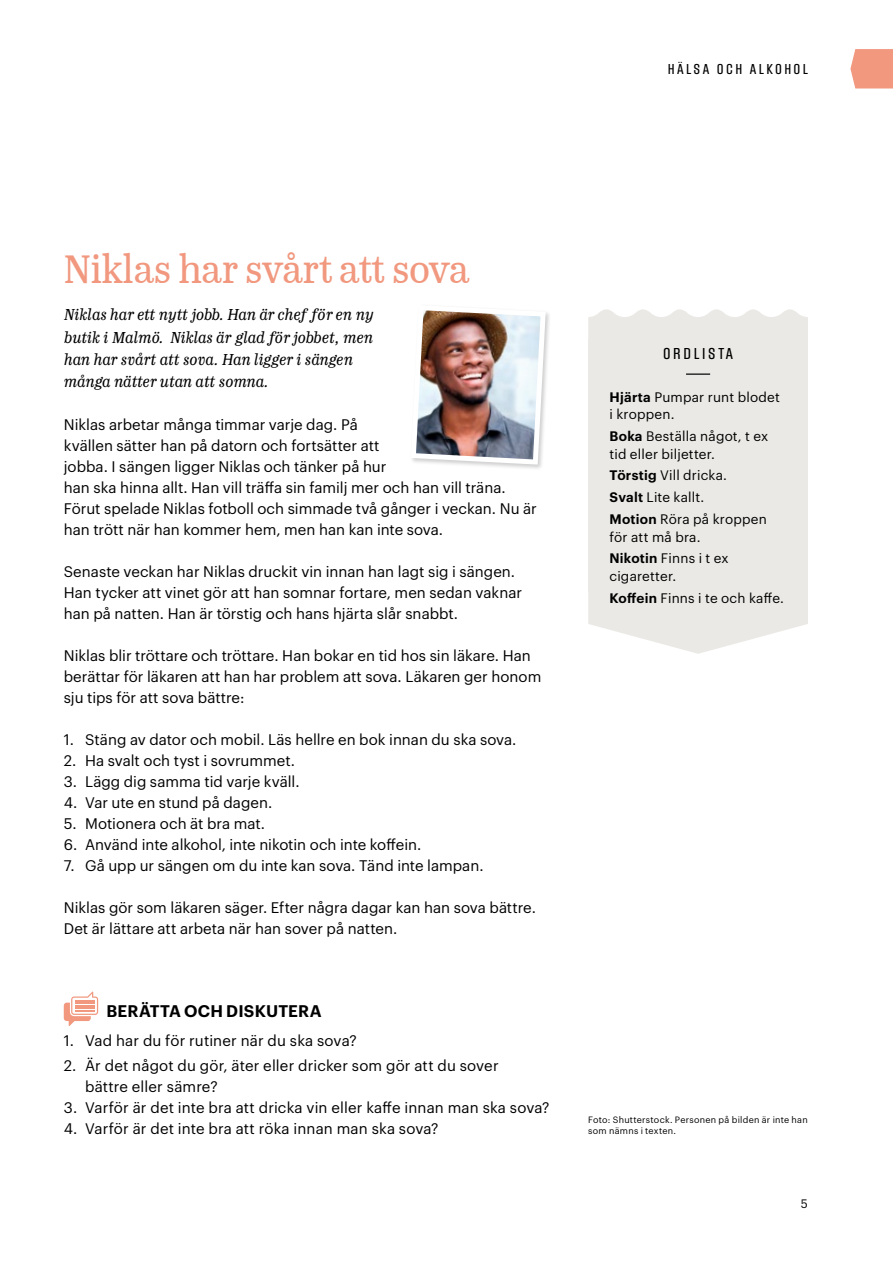
<style>
.page{position:relative;width:893px;height:1263px;background:#fff}
.page>*{position:absolute;margin:0;border:0;box-sizing:border-box;transform-origin:0 0}
.t1{font:42px "Monopol Rubrik";letter-spacing:-.025em;color:#f1987f}
.t2{font:italic 16.5px/22.2px "Monopol Text";letter-spacing:-.03em;color:#000}
.t3{font:600 16.5px "Graphik";letter-spacing:.01em;color:#000}
.t4{font:500 condensed 16.5px "Block Gothic RR";letter-spacing:.2em;color:#000}
.t5{font:15px/21px "Graphik";color:#000}
.t6{font:500 condensed 15px "Block Gothic RR";letter-spacing:.2em;color:#000}
.t7{font:13.5px/21.8px "Graphik";letter-spacing:.015em;color:#000}
.t8{font:12px "Graphik";color:#000}
.t9{font:9px/11.7px "Graphik";letter-spacing:.03em;color:#000}
.s1{font-weight:600}
</style>
<div class="page">
<svg style="left:588px;top:592px;width:220px;height:62px"></svg>
<svg style="left:850px;top:49px;width:43px;height:39px;background:#f19f87"></svg>
<svg style="left:588px;top:309px;width:220px;height:30px"></svg>
<div style="left:588px;top:339px;width:220px;height:253px;background:#eae9e5"></div>
<hr style="left:686px;top:373px;width:24px;height:2px;background:#000">
<img style="left:412px;top:310px;width:136px;height:157px">
<svg style="left:64px;top:991px;width:34px;height:35px"></svg>
<p class="t6" style="left:668px;top:61px;width:141px">HÄLSA OCH ALKOHOL</p>
<h1 class="t1" style="left:64px;top:243px;width:408px">Niklas har svårt att sova</h1>
<p class="t2" style="left:64px;top:303px;width:312px">Niklas har ett nytt jobb. Han är chef för en ny butik i Malmö. Niklas är glad för jobbet, men han har svårt att sova. Han ligger i sängen många nätter utan att somna.</p>
<p class="t5" style="left:64px;top:413px;width:475px">Niklas arbetar många timmar varje dag. På<br>kvällen sätter han på datorn och fortsätter att<br>jobba. I sängen ligger Niklas och tänker på hur<br>han ska hinna allt. Han vill träffa sin familj mer och han vill träna.<br>Förut spelade Niklas fotboll och simmade två gånger i veckan. Nu är han trött när han kommer hem, men han kan inte sova.</p>
<p class="t5" style="left:64px;top:560px;width:460px">Senaste veckan har Niklas druckit vin innan han lagt sig i sängen.<br>Han tycker att vinet gör att han somnar fortare, men sedan vaknar han på natten. Han är törstig och hans hjärta slår snabbt.</p>
<p class="t5" style="left:64px;top:644px;width:479px">Niklas blir tröttare och tröttare. Han bokar en tid hos sin läkare. Han berättar för läkaren att han har problem att sova. Läkaren ger honom sju tips för att sova bättre:</p>
<p class="t5" style="left:64px;top:728px;width:454px">1. Stäng av dator och mobil. Läs hellre en bok innan du ska sova.</p>
<p class="t5" style="left:64px;top:749px;width:233px">2. Ha svalt och tyst i sovrummet.</p>
<p class="t5" style="left:64px;top:770px;width:237px">3. Lägg dig samma tid varje kväll.</p>
<p class="t5" style="left:64px;top:791px;width:210px">4. Var ute en stund på dagen.</p>
<p class="t5" style="left:64px;top:812px;width:203px">5. Motionera och ät bra mat.</p>
<p class="t5" style="left:64px;top:833px;width:359px">6. Använd inte alkohol, inte nikotin och inte koffein.</p>
<p class="t5" style="left:64px;top:854px;width:421px">7. Gå upp ur sängen om du inte kan sova. Tänd inte lampan.</p>
<p class="t5" style="left:64px;top:896px;width:474px">Niklas gör som läkaren säger. Efter några dagar kan han sova bättre.<br>Det är lättare att arbeta när han sover på natten.</p>
<p class="t4" style="left:663px;top:345px;width:71px">ORDLISTA</p>
<p class="t7" style="left:609px;top:387px;width:172px;line-height:17.5px"><span class="s1">Hjärta</span> Pumpar runt blodet i kroppen.</p>
<p class="t7" style="left:609px;top:426px;width:160px;line-height:17.5px"><span class="s1">Boka</span> Beställa något, t ex tid eller biljetter.</p>
<p class="t7" style="left:609px;top:463px;width:159px"><span class="s1">Törstig</span> Vill dricka.<br><span class="s1">Svalt</span> Lite kallt.<br><span class="s1">Motion</span> Röra på kroppen</p>
<p class="t7" style="left:609px;top:525px;width:121px">för att må bra.<br><span class="s1">Nikotin</span> Finns i t ex</p>
<p class="t7" style="left:609px;top:564px;width:176px">cigaretter.<br><span class="s1">Koffein</span> Finns i te och kaffe.</p>
<p class="t3" style="left:106px;top:998px;width:217px">BERÄTTA OCH DISKUTERA</p>
<p class="t5" style="left:64px;top:1029px;width:295px">1. Vad har du för rutiner när du ska sova?</p>
<p class="t5" style="left:85px;top:1054px;width:415px;text-indent:-21px">2. Är det något du gör, äter eller dricker som gör att du sover bättre eller sämre?</p>
<p class="t5" style="left:64px;top:1096px;width:487px">3. Varför är det inte bra att dricka vin eller kaffe innan man ska sova?</p>
<p class="t5" style="left:64px;top:1117px;width:376px">4. Varför är det inte bra att röka innan man ska sova?</p>
<p class="t9" style="left:588px;top:1113px;width:221px">Foto: Shutterstock. Personen på bilden är inte han som nämns i texten.</p>
<p class="t8" style="left:801px;top:1194px;width:9px">5</p>
</div>
